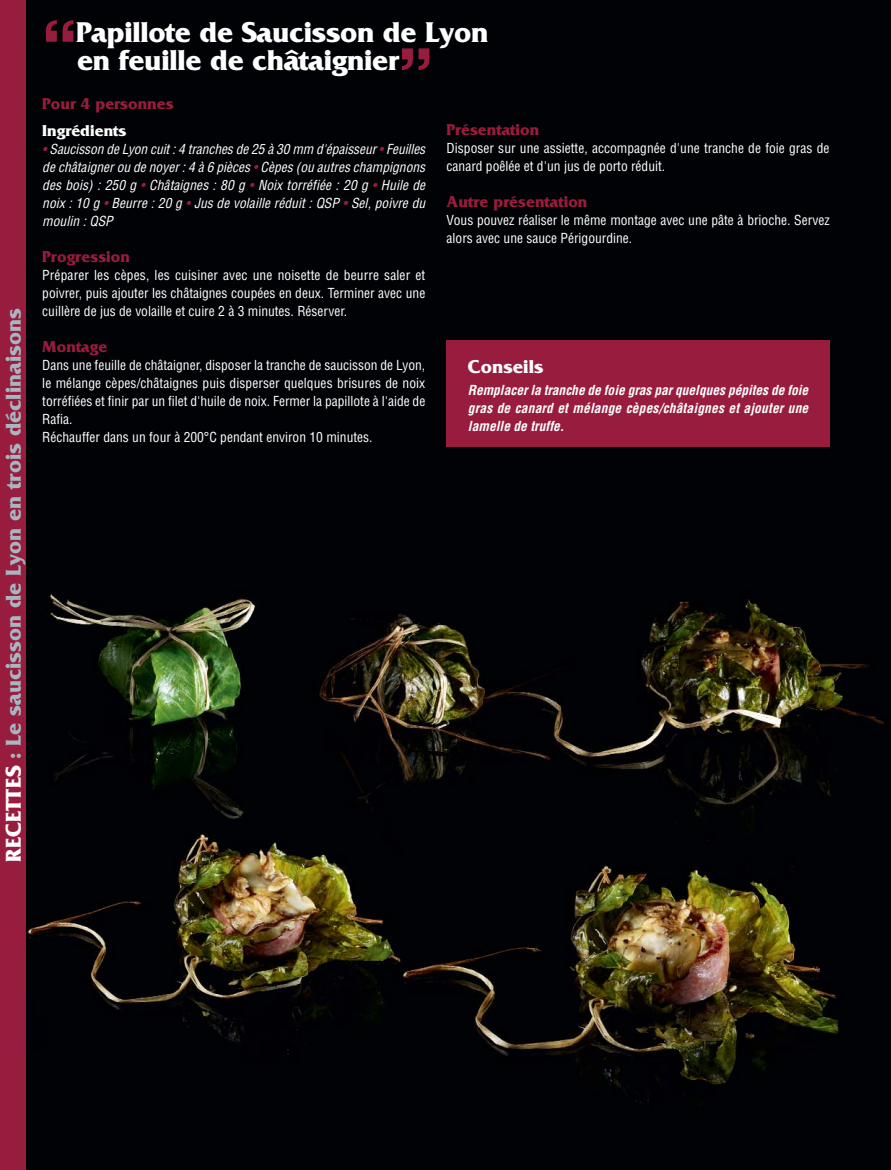
<style>
.page{position:relative;width:891px;height:1170px;background:#fff}
.page>*{position:absolute;margin:0;border:0;box-sizing:border-box;transform-origin:0 0}
.t1{font:900 condensed 69px "Helvetica";color:#981c3d}
.t2{font:700 30px/28.5px "Friz Quadrata";letter-spacing:-.01em;color:#fff}
.t3{font:700 22.5px "Friz Quadrata";color:#a7b6bf}
.t4{font:700 19.5px "Friz Quadrata";color:#fff}
.t5{font:700 16.5px "Friz Quadrata";color:#981c3d}
.t6{font:700 16.5px "Friz Quadrata";color:#fff}
.t7{font:condensed 13.5px/18px "Helvetica";color:#fff}
.t8{font:italic condensed 13.5px/18px "Helvetica";color:#fff;text-align:justify}
.t9{font:italic 700 condensed 13.5px/18px "Helvetica";color:#fff;text-align:justify}
.s1{color:#fff}
.s2{color:#981c3d}
</style>
<div class="page">
<img style="left:25px;top:0;width:865px;height:1169px">
<div style="left:0;top:0;width:25px;height:1169px;background:#981c3d"></div>
<div style="left:446px;top:340px;width:383px;height:107px;background:#981c3d"></div>
<h3 class="t3" style="left:6px;top:862px;width:555px;rotate:-90deg"><span class="s1">RECETTES</span> : Le saucisson de Lyon en trois déclinaisons</h3>
<h1 class="t1" style="left:42px;top:21px;width:36px">“</h1>
<h2 class="t2" style="left:76px;top:20px;width:413px">Papillote de Saucisson de Lyon en feuille de châtaignier</h2>
<h1 class="t1" style="left:398px;top:48px;width:36px">”</h1>
<p class="t5" style="left:42px;top:98px;width:133px">Pour 4 personnes</p>
<p class="t6" style="left:42px;top:124px;width:86px">Ingrédients</p>
<p class="t8" style="left:42px;top:141px;width:387px"><span class="s2">•</span>Saucisson de Lyon cuit:4 tranches de 25 à 30 mm d'épaisseur <span class="s2">•</span>Feuilles de châtaignerou de noyer:4 à 6 pièces <span class="s2">•</span>Cèpes (ou autres champignons des bois) : 250 g <span class="s2">•</span> Châtaignes : 80 g <span class="s2">•</span> Noix torréfiée : 20 g <span class="s2">•</span> Huile de noix : 10 g <span class="s2">•</span> Beurre : 20 g <span class="s2">•</span> Jus de volaille réduit : QSP <span class="s2">•</span> Sel, poivre du moulin :QSP</p>
<p class="t5" style="left:42px;top:250px;width:89px">Progression</p>
<p class="t7" style="left:42px;top:267px;width:384px;text-align:justify">Préparer les cèpes, les cuisiner avec une noisette de beurre saler et poivrer, puis ajouter les châtaignes coupées en deux. Terminer avec une cuillère de jus de volaille et cuire 2 à 3 minutes. Réserver.</p>
<p class="t5" style="left:42px;top:340px;width:67px">Montage</p>
<p class="t7" style="left:42px;top:357px;width:384px">Dans une feuille de châtaigner, disposer la tranche de saucisson de Lyon, le mélange cèpes/châtaignes puis disperser quelques brisures de noix torréfiées et finir par un filet d'huile de noix. Fermer la papillote à l'aide de Rafia.<br>Réchauffer dans un four à 200°C pendant environ 10 minutes.</p>
<p class="t5" style="left:446px;top:124px;width:94px">Présentation</p>
<p class="t7" style="left:446px;top:140px;width:384px">Disposer sur une assiette, accompagnée d'une tranche de foie gras de canard poêlée et d'un jus de porto réduit.</p>
<p class="t5" style="left:446px;top:196px;width:142px">Autre présentation</p>
<p class="t7" style="left:446px;top:212px;width:384px">Vous pouvez réaliser le même montage avec une pâte à brioche. Servez alors avec une sauce Périgourdine.</p>
<h3 class="t4" style="left:467px;top:359px;width:77px">Conseils</h3>
<p class="t9" style="left:467px;top:382px;width:344px">Remplacerla tranche de foie gras parquelques pépites de foie gras de canard et mélange cèpes/châtaignes et ajouter une lamelle de truffe.</p>
</div>
